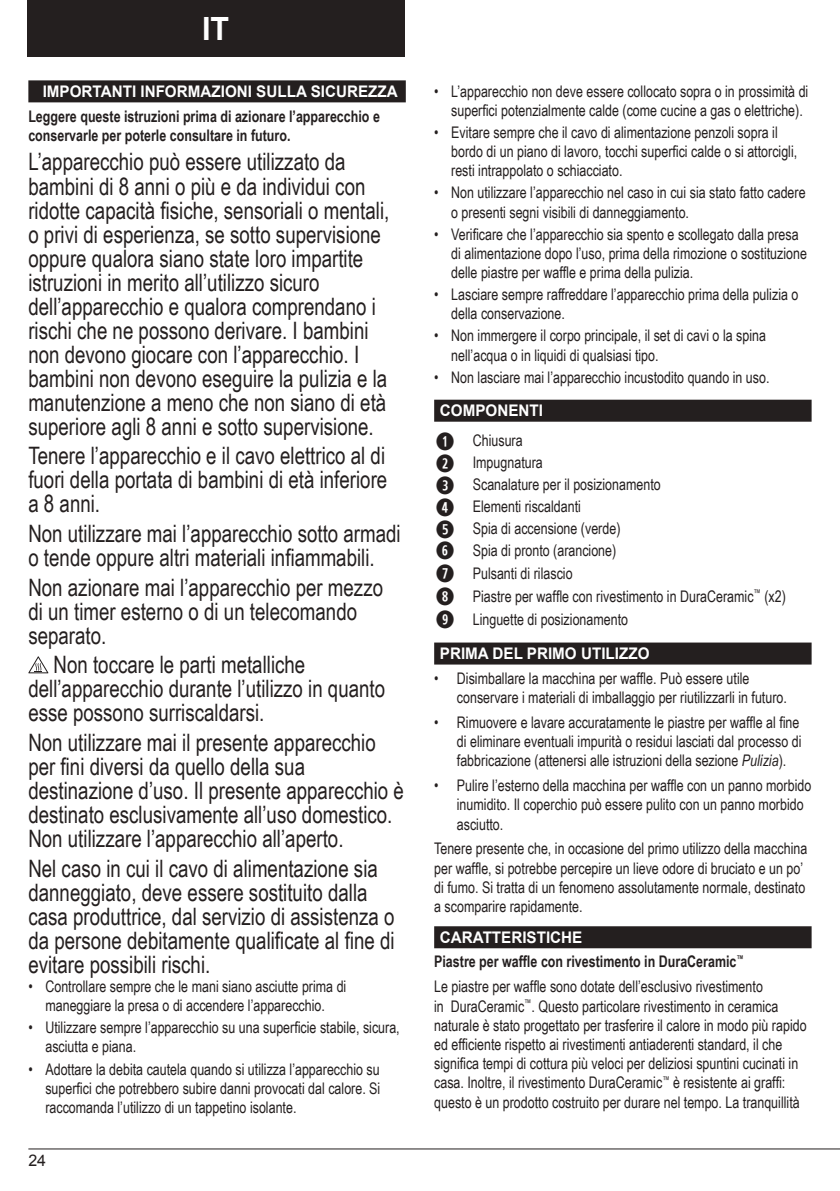
<style>
.page{position:relative;width:840px;height:1191px;background:#fff}
.page>*{position:absolute;margin:0;border:0;box-sizing:border-box;transform-origin:0 0}
.t1{font:700 32px "Arial";color:#fff;scale:.95 1}
.t2{font:24px/24px "Arial Narrow";color:#241f1f;scale:.95 1}
.t3{font:16px/19.2px "Arial Narrow";color:#241f1f;scale:.95 1}
.t4{font:700 16px/19.2px "Arial Narrow";color:#241f1f;scale:.95 1}
.t5{font:700 16px "Arial";color:#fff;scale:.95 1}
.t6{font:16px "Arial";color:#241f1f}
.s1{font-family:"Combi Numerals Pro";font-weight:700;font-size:24px}
.s2{font-style:italic}
.s3{font-weight:700}
</style>
<div class="page">
<hr style="left:28px;top:1148px;width:811px;height:1px;background:#241f1f">
<div style="left:28px;top:80px;width:377px;height:22px;background:#241f1f"></div>
<svg style="left:28px;top:656px;width:20px;height:17px"></svg>
<div style="left:434px;top:400px;width:377px;height:22px;background:#241f1f"></div>
<div style="left:434px;top:642px;width:377px;height:22px;background:#241f1f"></div>
<div style="left:434px;top:926px;width:377px;height:22px;background:#241f1f"></div>
<div style="left:27px;top:0;width:377px;height:57px;background:#241f1f"></div>
<h1 class="t1" style="left:202px;top:7px;width:30px">IT</h1>
<p class="t5" style="left:43px;top:80px;width:375px">IMPORTANTI INFORMAZIONI SULLA SICUREZZA</p>
<p class="t4" style="left:28px;top:106px;width:371px">Leggere queste istruzioni prima di azionare l’apparecchio e conservarle per poterle consultare in futuro.</p>
<p class="t2" style="left:28px;top:149px;width:381px">L’apparecchio può essere utilizzato da bambini di 8 anni o più e da individui con ridotte capacità fisiche, sensoriali o mentali, o privi di esperienza, se sotto supervisione oppure qualora siano state loro impartite istruzioni in merito all’utilizzo sicuro dell’apparecchio e qualora comprendano i rischi che ne possono derivare. I bambini non devono giocare con l’apparecchio. I bambini non devono eseguire la pulizia e la manutenzione a meno che non siano di età superiore agli 8 anni e sotto supervisione.</p>
<h2 class="t2" style="left:28px;top:443px;width:379px;text-align:justify">Tenere l’apparecchio e il cavo elettrico al di fuori della portata di bambini di età inferiore a 8 anni.</h2>
<h2 class="t2" style="left:28px;top:520px;width:393px">Non utilizzare mai l’apparecchio sotto armadi o tende oppure altri materiali infiammabili.</h2>
<h2 class="t2" style="left:28px;top:574px;width:374px">Non azionare mai l’apparecchio per mezzo di un timer esterno o di un telecomando separato.</h2>
<h2 class="t2" style="left:28px;top:652px;width:377px;text-indent:25px">Non toccare le parti metalliche dell’apparecchio durante l’utilizzo in quanto esse possono surriscaldarsi.</h2>
<h2 class="t2" style="left:28px;top:729px;width:396px">Non utilizzare mai il presente apparecchio per fini diversi da quello della sua destinazione d’uso. Il presente apparecchio è destinato esclusivamente all’uso domestico.<br>Non utilizzare l’apparecchio all’aperto.</h2>
<h2 class="t2" style="left:28px;top:855px;width:387px">Nel caso in cui il cavo di alimentazione sia danneggiato, deve essere sostituito dalla casa produttrice, dal servizio di assistenza o da persone debitamente qualificate al fine di evitare possibili rischi.</h2>
<p class="t3" style="left:28px;top:976px;width:336px;text-align:center">• Controllare sempre che le mani siano asciutte prima di maneggiare la presa o di accendere l’apparecchio.</p>
<p class="t3" style="left:45px;top:1017px;width:374px;text-indent:-17px">• Utilizzare sempre l’apparecchio su una superficie stabile, sicura, asciutta e piana.</p>
<p class="t3" style="left:45px;top:1058px;width:354px;text-align:justify;text-indent:-17px">• Adottare la debita cautela quando si utilizza l’apparecchio su superfici che potrebbero subire danni provocati dal calore. Si raccomanda l’utilizzo di un tappetino isolante.</p>
<p class="t6" style="left:28px;top:1150px;width:19px">24</p>
<p class="t3" style="left:451px;top:81px;width:377px;text-indent:-17px">• L’apparecchio non deve essere collocato sopra o in prossimità di superfici potenzialmente calde (come cucine a gas o elettriche).</p>
<p class="t3" style="left:451px;top:122px;width:365px;text-indent:-17px">• Evitare sempre che il cavo di alimentazione penzoli sopra il bordo di un piano di lavoro, tocchi superfici calde o si attorcigli, resti intrappolato o schiacciato.</p>
<p class="t3" style="left:451px;top:183px;width:374px;text-indent:-17px">• Non utilizzare l’apparecchio nel caso in cui sia stato fatto cadere o presenti segni visibili di danneggiamento.</p>
<p class="t3" style="left:451px;top:224px;width:376px;text-indent:-17px">• Verificare che l’apparecchio sia spento e scollegato dalla presa di alimentazione dopo l’uso, prima della rimozione o sostituzione delle piastre per waffle e prima della pulizia.</p>
<p class="t3" style="left:451px;top:284px;width:367px;text-indent:-17px">• Lasciare sempre raffreddare l’apparecchio prima della pulizia o della conservazione.</p>
<p class="t3" style="left:451px;top:325px;width:333px;text-indent:-17px">• Non immergere il corpo principale, il set di cavi o la spina nell’acqua o in liquidi di qualsiasi tipo.</p>
<p class="t3" style="left:434px;top:367px;width:354px">• Non lasciare mai l’apparecchio incustodito quando in uso.</p>
<p class="t5" style="left:439px;top:400px;width:110px">COMPONENTI</p>
<p class="t3" style="left:435px;top:429px;width:370px;line-height:22.2px"><span class="s1">Q</span> Chiusura<br><span class="s1">W</span> Impugnatura<br><span class="s1">E</span> Scanalature per il posizionamento<br><span class="s1">R</span> Elementi riscaldanti<br><span class="s1">T</span> Spia di accensione (verde)<br><span class="s1">Y</span> Spia di pronto (arancione)<br><span class="s1">U</span> Pulsanti di rilascio<br><span class="s1">I</span> Piastre per waffle con rivestimento in DuraCeramic<sup>™</sup> (x2)<br><span class="s1">O</span> Linguette di posizionamento</p>
<p class="t5" style="left:439px;top:642px;width:222px">PRIMA DEL PRIMO UTILIZZO</p>
<p class="t3" style="left:456px;top:668px;width:349px;text-indent:-23px">• Disimballare la macchina per waffle. Può essere utile conservare i materiali di imballaggio per riutilizzarli in futuro.</p>
<p class="t3" style="left:456px;top:712px;width:364px;text-indent:-23px">• Rimuovere e lavare accuratamente le piastre per waffle al fine di eliminare eventuali impurità o residui lasciati dal processo di fabbricazione (attenersi alle istruzioni della sezione <span class="s2">Pulizia</span>).</p>
<p class="t3" style="left:456px;top:775px;width:374px;text-indent:-23px">• Pulire l’esterno della macchina per waffle con un panno morbido inumidito. Il coperchio può essere pulito con un panno morbido asciutto.</p>
<p class="t3" style="left:434px;top:838px;width:394px">Tenere presente che, in occasione del primo utilizzo della macchina per waffle, si potrebbe percepire un lieve odore di bruciato e un po’ di fumo. Si tratta di un fenomeno assolutamente normale, destinato a scomparire rapidamente.</p>
<p class="t5" style="left:439px;top:926px;width:151px">CARATTERISTICHE</p>
<p class="t3" style="left:434px;top:948px;width:347px;line-height:24.8px"><span class="s3">Piastre per waffle con rivestimento in DuraCeramic</span><sup>™<br></sup>Le piastre per waffle sono dotate dell’esclusivo rivestimento</p>
<p class="t3" style="left:434px;top:995px;width:393px">in DuraCeramic<sup>™</sup>. Questo particolare rivestimento in ceramica naturale è stato progettato per trasferire il calore in modo più rapido ed efficiente rispetto ai rivestimenti antiaderenti standard, il che significa tempi di cottura più veloci per deliziosi spuntini cucinati in casa. Inoltre, il rivestimento DuraCeramic<sup>™</sup> è resistente ai graffi: questo è un prodotto costruito per durare nel tempo. La tranquillità</p>
</div>
